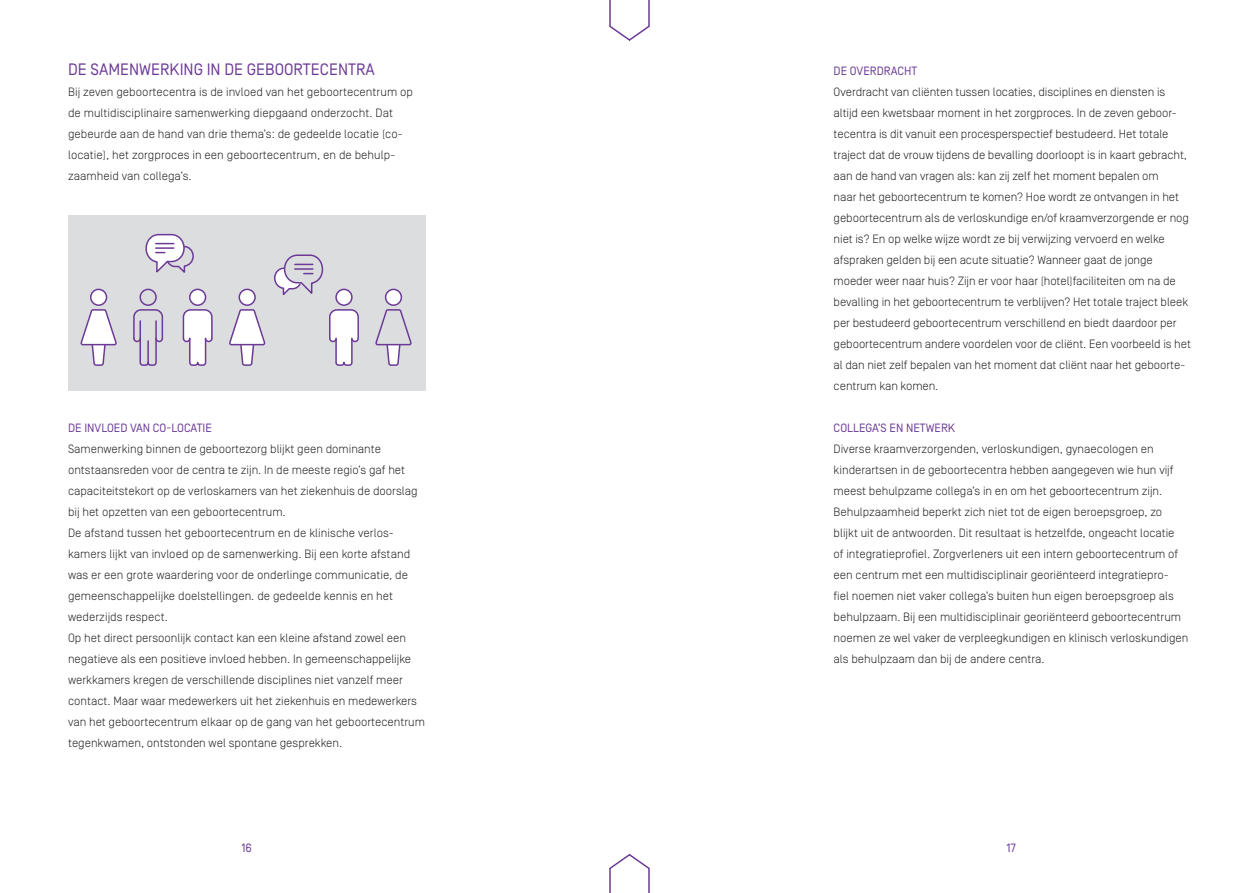
<style>
.page{position:relative;width:1259px;height:893px;background:#fff}
.page>*{position:absolute;margin:0;border:0;box-sizing:border-box;transform-origin:0 0}
.t1{font:16.5px "Simplon Norm";color:#6c3a96}
.t2{font:300 12px/21px "Simplon Norm";color:#231f20}
.t3{font:12px "Simplon Norm";color:#6c3a96}
</style>
<div class="page">
<div style="left:68px;top:216px;width:357px;height:175px;background:#dcdddf"></div>
<div style="left:239px;top:289px;width:16px;height:16px;background:#fff;border-radius:50%"></div>
<div style="left:238px;top:289px;width:18px;height:17px;border:2px solid #6c3a96;border-radius:50%"></div>
<svg style="left:229px;top:309px;width:37px;height:57px"></svg>
<div style="left:190px;top:289px;width:15px;height:16px;background:#fff;border-radius:50%"></div>
<div style="left:189px;top:289px;width:17px;height:17px;border:2px solid #6c3a96;border-radius:50%"></div>
<svg style="left:182px;top:309px;width:31px;height:57px"></svg>
<div style="left:385px;top:289px;width:16px;height:16px;background:#fff;border-radius:50%"></div>
<div style="left:385px;top:289px;width:17px;height:17px;border:2px solid #6c3a96;border-radius:50%"></div>
<svg style="left:375px;top:309px;width:37px;height:57px"></svg>
<div style="left:336px;top:289px;width:16px;height:16px;background:#fff;border-radius:50%"></div>
<div style="left:335px;top:289px;width:18px;height:17px;border:2px solid #6c3a96;border-radius:50%"></div>
<svg style="left:329px;top:309px;width:30px;height:57px"></svg>
<div style="left:91px;top:289px;width:15px;height:16px;background:#fff;border-radius:50%"></div>
<div style="left:90px;top:289px;width:17px;height:17px;border:2px solid #6c3a96;border-radius:50%"></div>
<svg style="left:80px;top:309px;width:37px;height:57px"></svg>
<div style="left:139px;top:289px;width:18px;height:17px;border:2px solid #6c3a96;border-radius:50%"></div>
<svg style="left:133px;top:309px;width:31px;height:57px"></svg>
<svg style="left:145px;top:233px;width:49px;height:40px"></svg>
<svg style="left:274px;top:254px;width:50px;height:42px"></svg>
<svg style="left:609px;top:853px;width:41px;height:40px"></svg>
<svg style="left:609px;top:0;width:41px;height:41px"></svg>
<h1 class="t1" style="left:68px;top:61px;width:308px">DE SAMENWERKING IN DE GEBOORTECENTRA</h1>
<p class="t2" style="left:68px;top:82px;width:346px">Bij zeven geboortecentra is de invloed van het geboortecentrum op de multidisciplinaire samenwerking diepgaand onderzocht. Dat gebeurde aan de hand van drie thema’s: de gedeelde locatie (co&shy;locatie), het zorgproces in een geboortecentrum, en de behulp&shy;zaamheid van collega’s.</p>
<p class="t3" style="left:68px;top:422px;width:145px">DE INVLOED VAN CO-LOCATIE</p>
<p class="t2" style="left:68px;top:439px;width:358px">Samenwerking binnen de geboortezorg blijkt geen dominante ontstaansreden voor de centra te zijn. In de meeste regio’s gaf het capaciteitstekort op de verloskamers van het ziekenhuis de doorslag bij het opzetten van een geboortecentrum.<br>De afstand tussen het geboortecentrum en de klinische verlos&shy;kamers lijkt van invloed op de samenwerking. Bij een korte afstand was er een grote waardering voor de onderlinge communicatie, de gemeenschappelijke doelstellingen. de gedeelde kennis en het wederzijds respect.<br>Op het direct persoonlijk contact kan een kleine afstand zowel een negatieve als een positieve invloed hebben. In gemeenschappelijke werkkamers kregen de verschillende disciplines niet vanzelf meer contact. Maar waar medewerkers uit het ziekenhuis en medewerkers van het geboortecentrum elkaar op de gang van het geboortecentrum tegenkwamen, ontstonden wel spontane gesprekken.</p>
<p class="t3" style="left:241px;top:841px;width:12px">16</p>
<p class="t3" style="left:833px;top:65px;width:85px">DE OVERDRACHT</p>
<p class="t2" style="left:833px;top:82px;width:359px">Overdracht van cliënten tussen locaties, disciplines en diensten is altijd een kwetsbaar moment in het zorgproces. In de zeven geboor&shy;tecentra is dit vanuit een procesperspectief bestudeerd. Het totale traject dat de vrouw tijdens de bevalling doorloopt is in kaart gebracht, aan de hand van vragen als: kan zij zelf het moment bepalen om<br>naar het geboortecentrum te komen? Hoe wordt ze ontvangen in het geboortecentrum als de verloskundige en/of kraamverzorgende er nog niet is? En op welke wijze wordt ze bij verwijzing vervoerd en welke afspraken gelden bij een acute situatie? Wanneer gaat de jonge moeder weer naar huis? Zijn er voor haar (hotel)faciliteiten om na de bevalling in het geboortecentrum te verblijven? Het totale traject bleek per bestudeerd geboortecentrum verschillend en biedt daardoor per geboortecentrum andere voordelen voor de cliënt. Een voorbeeld is het al dan niet zelf bepalen van het moment dat cliënt naar het geboorte&shy;centrum kan komen.</p>
<p class="t3" style="left:833px;top:422px;width:123px">COLLEGA’S EN NETWERK</p>
<p class="t2" style="left:833px;top:439px;width:356px">Diverse kraamverzorgenden, verloskundigen, gynaecologen en kinderartsen in de geboortecentra hebben aangegeven wie hun vijf meest behulpzame collega’s in en om het geboortecentrum zijn.<br>Behulpzaamheid beperkt zich niet tot de eigen beroepsgroep, zo blijkt uit de antwoorden. Dit resultaat is hetzelfde, ongeacht locatie<br>of integratieprofiel. Zorgverleners uit een intern geboortecentrum of een centrum met een multidisciplinair georiënteerd integratiepro-<br>fiel noemen niet vaker collega’s buiten hun eigen beroepsgroep als behulpzaam. Bij een multidisciplinair georiënteerd geboortecentrum noemen ze wel vaker de verpleegkundigen en klinisch verloskundigen als behulpzaam dan bij de andere centra.</p>
<p class="t3" style="left:1006px;top:841px;width:11px">17</p>
</div>
